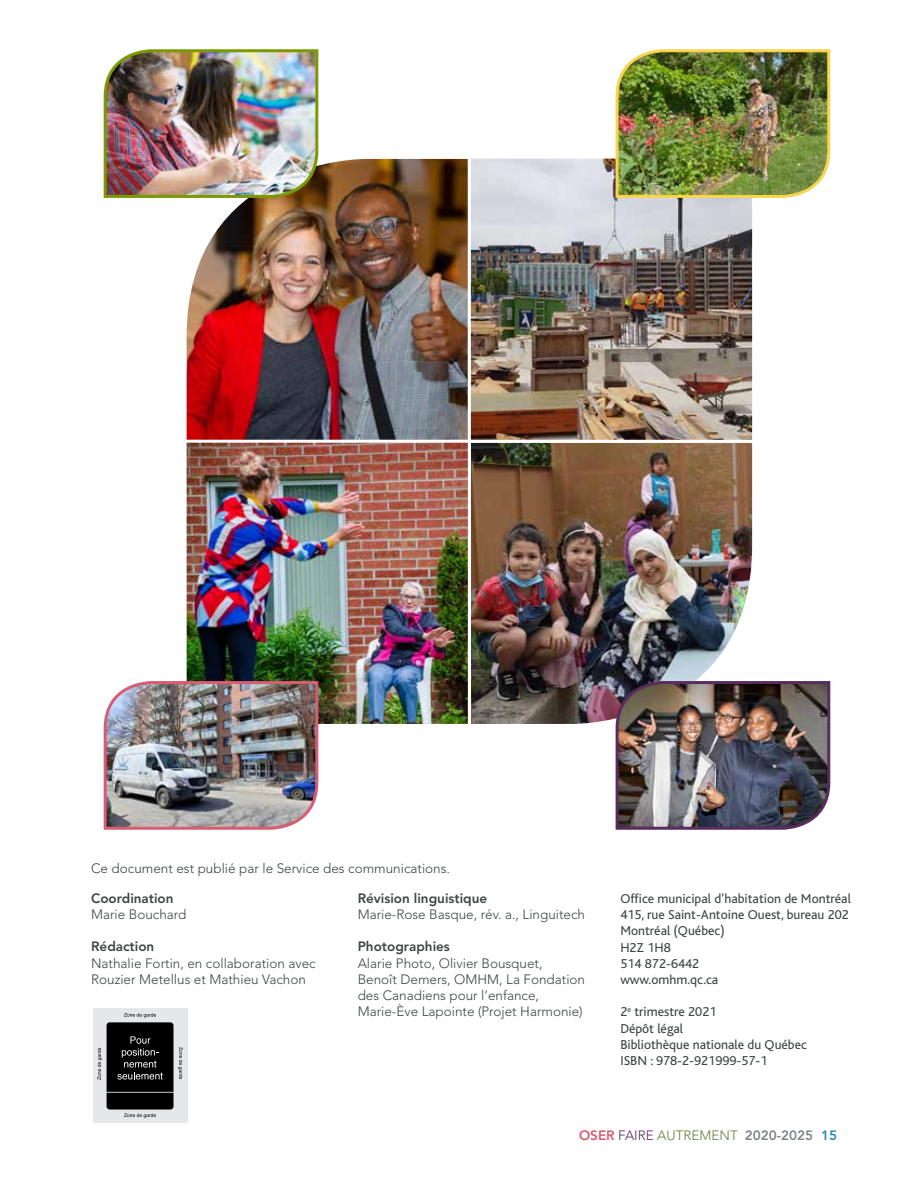
<style>
.page{position:relative;width:918px;height:1188px;background:#fff}
.page>*{position:absolute;margin:0;border:0;box-sizing:border-box;transform-origin:0 0}
.t1{font:300 13.5px/16.2px "Avenir";color:#3e4543}
.t2{font:13.5px/16.2px "Bliss";color:#3e4543}
.t3{font:800 13.5px "Avenir";color:#3e4543}
.t4{font:300 13.5px "Avenir";color:#6a813b}
.s1{font-weight:800;color:#d85c72}
.s2{color:#592c5f}
.s3{font-weight:800;color:#818589}
.s4{font-weight:800;color:#2c88b5}
</style>
<div class="page">
<div style="left:93px;top:1009px;width:94px;height:114px;background:#e6e7e8"></div>
<svg style="left:97px;top:1013px;width:86px;height:105px"></svg>
<img style="left:188px;top:160px;width:563px;height:563px">
<img style="left:186px;top:158px;width:282px;height:287px">
<img style="left:466px;top:438px;width:287px;height:286px">
<div style="left:468px;top:156px;width:287px;height:287px;border:3px solid #fff"></div>
<div style="left:184px;top:440px;width:287px;height:287px;border:3px solid #fff"></div>
<img style="left:614px;top:680px;width:217px;height:150px">
<img style="left:103px;top:49px;width:217px;height:150px">
<img style="left:614px;top:49px;width:217px;height:150px">
<img style="left:103px;top:680px;width:217px;height:150px">
<p class="t1" style="left:91px;top:860px;width:360px">Ce document est publié par le Service des communications.</p>
<p class="t3" style="left:91px;top:890px;width:84px">Coordination</p>
<p class="t1" style="left:91px;top:906px;width:97px">Marie Bouchard</p>
<p class="t3" style="left:91px;top:939px;width:65px">Rédaction</p>
<p class="t1" style="left:91px;top:955px;width:226px">Nathalie Fortin, en collaboration avec<br>Rouzier Metellus et Mathieu Vachon</p>
<p class="t3" style="left:358px;top:890px;width:131px">Révision linguistique</p>
<p class="t1" style="left:358px;top:906px;width:229px">Marie-Rose Basque, rév. a., Linguitech</p>
<p class="t3" style="left:358px;top:939px;width:94px">Photographies</p>
<p class="t1" style="left:358px;top:955px;width:229px">Alarie Photo, Olivier Bousquet, Benoît Demers, OMHM, La Fondation des Canadiens pour l’enfance, Marie-Ève Lapointe (Projet Harmonie)</p>
<p class="t2" style="left:620px;top:891px;width:232px">Office municipal d’habitation de Montréal<br>415, rue Saint-Antoine Ouest, bureau 202<br>Montréal (Québec)<br>H2Z 1H8<br>514 872-6442<br>www.omhm.qc.ca</p>
<p class="t2" style="left:620px;top:1004px;width:188px">2<sup>e</sup> trimestre 2021<br>Dépôt légal<br>Bibliothèque nationale du Québec<br>ISBN : 978-2-921999-57-1</p>
<p class="t4" style="left:579px;top:1127px;width:259px"><span class="s1">OSER</span> <span class="s2">FAIRE</span> AUTREMENT <span class="s3">2020-2025</span> <span class="s4">15</span></p>
</div>
